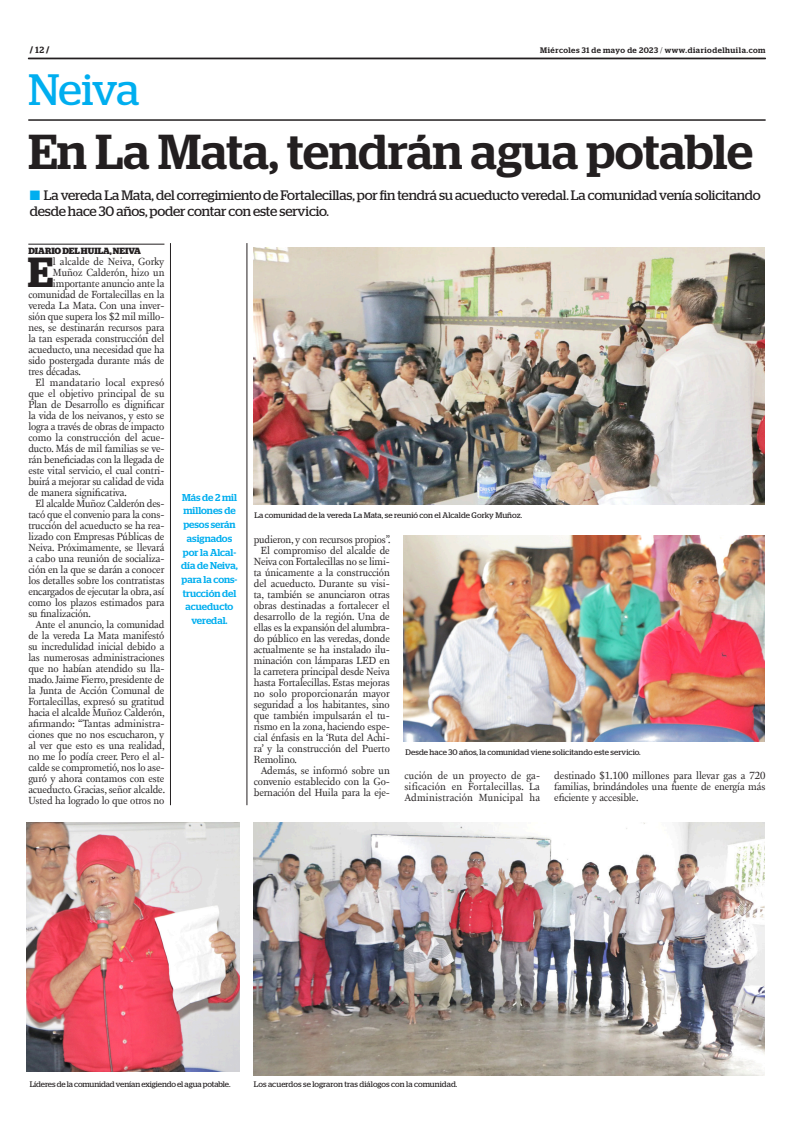
<style>
.page{position:relative;width:801px;height:1134px;background:#fff}
.page>*{position:absolute;margin:0;border:0;box-sizing:border-box;transform-origin:0 0}
.t1{font:500 49px "Stag";color:#231f20}
.t2{font:43.9px "Stag";letter-spacing:-.025em;color:#00aeef}
.t3{font:600 42px "Stag";color:#231f20}
.t4{font:13.7px/16.5px "Stag";letter-spacing:-.01em;color:#231f20}
.t5{font:10.6px/11px "New Fournier BP";letter-spacing:-.01em;color:#231f20;text-align:justify}
.t6{font:10.6px "New Fournier BP";letter-spacing:.01em;color:#231f20}
.t7{font:500 10px/13.7px "Stag";color:#00aeef;text-align:center}
.t8{font:700 9px "Stag";color:#231f20}
.t9{font:8px "Stag";letter-spacing:.005em;color:#231f20}
.t10{font:500 8px "Stag";letter-spacing:.06em;color:#231f20}
.s1{font-weight:500}
.s2{font-weight:300}
.s3{color:#00aeef}
</style>
<div class="page">
<svg style="left:28px;top:58px;width:737px;height:1px"></svg>
<hr style="left:28px;top:120px;width:737px;height:1px;background:#231f20">
<img style="left:254px;top:247px;width:510px;height:257px">
<img style="left:403px;top:535px;width:361px;height:206px">
<img style="left:254px;top:823px;width:510px;height:252px">
<img style="left:26px;top:823px;width:214px;height:248px">
<hr style="left:28px;top:244px;width:136px;height:1px;background:#231f20">
<hr style="left:170px;top:243px;width:1px;height:562px;background:#231f20">
<hr style="left:247px;top:243px;width:1px;height:562px;background:#231f20">
<p class="t8" style="left:30px;top:45px;width:21px">/ <span class="s1">12</span> /</p>
<p class="t10" style="left:540px;top:45px;width:227px">Miércoles 31 de mayo de 2023 <span class="s2">/</span> www.diariodelhuila.com</p>
<h2 class="t2" style="left:28px;top:64px;width:113px">Neiva</h2>
<h1 class="t1" style="left:28px;top:123px;width:726px">En La Mata, tendrán agua potable</h1>
<p class="t4" style="left:30px;top:186px;width:732px"><span class="s3">■</span> La vereda La Mata, del corregimiento de Fortalecillas, por fin tendrá su acueducto veredal. La comunidad venía solicitando desde hace 30 años, poder contar con este servicio.</p>
<p class="t8" style="left:28px;top:246px;width:114px">DIARIO DEL HUILA, NEIVA</p>
<h3 class="t3" style="left:28px;top:248px;width:27px">E</h3>
<p class="t5" style="left:53px;top:256px;width:113px">l alcalde de Neiva, Gorky</p>
<p class="t5" style="left:53px;top:267px;width:113px">Muñoz Calderón, hizo un</p>
<p class="t5" style="left:53px;top:278px;width:113px">importante anuncio ante la</p>
<p class="t5" style="left:28px;top:289px;width:138px">comunidad de Fortalecillas en la</p>
<p class="t5" style="left:28px;top:300px;width:138px">vereda La Mata. Con una inver-</p>
<p class="t5" style="left:28px;top:311px;width:138px">sión que supera los $2 mil millo-</p>
<p class="t5" style="left:28px;top:322px;width:138px">nes, se destinarán recursos para</p>
<p class="t5" style="left:28px;top:333px;width:138px">la tan esperada construcción del</p>
<p class="t5" style="left:28px;top:344px;width:138px">acueducto, una necesidad que ha</p>
<p class="t5" style="left:28px;top:355px;width:138px">sido postergada durante más de</p>
<p class="t5" style="left:28px;top:366px;width:54px">tres décadas.</p>
<p class="t6" style="left:35px;top:376px;width:130px">El mandatario local expresó</p>
<p class="t5" style="left:28px;top:388px;width:138px">que el objetivo principal de su</p>
<p class="t5" style="left:28px;top:399px;width:138px">Plan de Desarrollo es dignificar</p>
<p class="t5" style="left:28px;top:410px;width:138px">la vida de los neivanos, y esto se</p>
<p class="t5" style="left:28px;top:421px;width:138px">logra a través de obras de impacto</p>
<p class="t5" style="left:28px;top:432px;width:138px">como la construcción del acue-</p>
<p class="t5" style="left:28px;top:443px;width:138px">ducto. Más de mil familias se ve-</p>
<p class="t5" style="left:28px;top:454px;width:138px">rán beneficiadas con la llegada de</p>
<p class="t5" style="left:28px;top:465px;width:138px">este vital servicio, el cual contri-</p>
<p class="t5" style="left:28px;top:476px;width:137px">buirá a mejorar su calidad de vida</p>
<p class="t5" style="left:28px;top:487px;width:100px">de manera significativa.</p>
<p class="t5" style="left:35px;top:498px;width:130px">El alcalde Muñoz Calderón des-</p>
<p class="t5" style="left:28px;top:509px;width:138px">tacó que el convenio para la cons-</p>
<p class="t5" style="left:28px;top:520px;width:138px">trucción del acueducto se ha rea-</p>
<p class="t5" style="left:28px;top:531px;width:138px">lizado con Empresas Públicas de</p>
<p class="t5" style="left:28px;top:542px;width:138px">Neiva. Próximamente, se llevará</p>
<p class="t5" style="left:28px;top:553px;width:138px">a cabo una reunión de socializa-</p>
<p class="t5" style="left:28px;top:564px;width:138px">ción en la que se darán a conocer</p>
<p class="t5" style="left:28px;top:575px;width:138px">los detalles sobre los contratistas</p>
<p class="t5" style="left:28px;top:586px;width:138px">encargados de ejecutar la obra, así</p>
<p class="t5" style="left:28px;top:597px;width:138px">como los plazos estimados para</p>
<p class="t5" style="left:28px;top:608px;width:64px">su finalización.</p>
<p class="t5" style="left:35px;top:619px;width:130px">Ante el anuncio, la comunidad</p>
<p class="t5" style="left:28px;top:630px;width:138px">de la vereda La Mata manifestó</p>
<p class="t5" style="left:28px;top:641px;width:138px">su incredulidad inicial debido a</p>
<p class="t5" style="left:28px;top:652px;width:138px">las numerosas administraciones</p>
<p class="t5" style="left:28px;top:663px;width:138px">que no habían atendido su lla-</p>
<p class="t5" style="left:28px;top:674px;width:138px">mado. Jaime Fierro, presidente de</p>
<p class="t5" style="left:28px;top:685px;width:138px">la Junta de Acción Comunal de</p>
<p class="t5" style="left:28px;top:696px;width:138px">Fortalecillas, expresó su gratitud</p>
<p class="t5" style="left:28px;top:707px;width:138px">hacia el alcalde Muñoz Calderón,</p>
<p class="t5" style="left:28px;top:718px;width:138px">afirmando: “Tantas administra-</p>
<p class="t5" style="left:28px;top:729px;width:138px">ciones que no nos escucharon, y</p>
<p class="t5" style="left:28px;top:740px;width:138px">al ver que esto es una realidad,</p>
<p class="t5" style="left:28px;top:751px;width:138px">no me lo podía creer. Pero el al-</p>
<p class="t5" style="left:28px;top:762px;width:138px">calde se comprometió, nos lo ase-</p>
<p class="t5" style="left:28px;top:773px;width:138px">guró y ahora contamos con este</p>
<p class="t5" style="left:28px;top:784px;width:138px">acueducto. Gracias, señor alcalde.</p>
<p class="t5" style="left:28px;top:795px;width:138px">Usted ha logrado lo que otros no</p>
<p class="t7" style="left:181px;top:490px;width:58px">Más de 2 mil millones de pesos serán asignados por la Alcal&shy;día de Neiva, para la cons&shy;trucción del acueducto veredal.</p>
<p class="t9" style="left:254px;top:510px;width:269px">La comunidad de la vereda La Mata, se reunió con el Alcalde Gorky Muñoz.</p>
<p class="t5" style="left:254px;top:534px;width:138px">pudieron, y con recursos propios”.</p>
<p class="t5" style="left:261px;top:545px;width:130px">El compromiso del alcalde de</p>
<p class="t5" style="left:254px;top:556px;width:138px">Neiva con Fortalecillas no se limi-</p>
<p class="t5" style="left:254px;top:567px;width:138px">ta únicamente a la construcción</p>
<p class="t5" style="left:254px;top:578px;width:138px">del acueducto. Durante su visi-</p>
<p class="t5" style="left:254px;top:589px;width:138px">ta, también se anunciaron otras</p>
<p class="t5" style="left:254px;top:600px;width:138px">obras destinadas a fortalecer el</p>
<p class="t5" style="left:254px;top:611px;width:138px">desarrollo de la región. Una de</p>
<p class="t5" style="left:254px;top:622px;width:138px">ellas es la expansión del alumbra-</p>
<p class="t5" style="left:254px;top:633px;width:138px">do público en las veredas, donde</p>
<p class="t5" style="left:254px;top:644px;width:138px">actualmente se ha instalado ilu-</p>
<p class="t5" style="left:254px;top:655px;width:138px">minación con lámparas LED en</p>
<p class="t5" style="left:254px;top:666px;width:138px">la carretera principal desde Neiva</p>
<p class="t5" style="left:254px;top:677px;width:138px">hasta Fortalecillas. Estas mejoras</p>
<p class="t5" style="left:254px;top:688px;width:138px">no solo proporcionarán mayor</p>
<p class="t5" style="left:254px;top:699px;width:138px">seguridad a los habitantes, sino</p>
<p class="t5" style="left:254px;top:710px;width:138px">que también impulsarán el tu-</p>
<p class="t5" style="left:254px;top:721px;width:138px">rismo en la zona, haciendo espe-</p>
<p class="t5" style="left:254px;top:732px;width:138px">cial énfasis en la ‘Ruta del Achi-</p>
<p class="t5" style="left:254px;top:743px;width:138px">ra’ y la construcción del Puerto</p>
<p class="t5" style="left:254px;top:754px;width:45px">Remolino.</p>
<p class="t5" style="left:261px;top:765px;width:130px">Además, se informó sobre un</p>
<p class="t5" style="left:254px;top:776px;width:138px">convenio establecido con la Go-</p>
<p class="t5" style="left:254px;top:787px;width:138px">bernación del Huila para la eje-</p>
<p class="t9" style="left:405px;top:747px;width:237px">Desde hace 30 años, la comunidad viene solicitando este servicio.</p>
<p class="t5" style="left:404px;top:770px;width:137px">cución de un proyecto de ga&shy;sificación en Fortalecillas. La Administración Municipal ha</p>
<p class="t5" style="left:554px;top:770px;width:213px">destinado $1.100 millones para llevar gas a 720 familias, brindándoles una fuente de energía más eficiente y accesible.</p>
<p class="t9" style="left:30px;top:1079px;width:202px">Líderes de la comunidad venían exigiendo el agua potable.</p>
<p class="t9" style="left:254px;top:1079px;width:205px">Los acuerdos se lograron tras diálogos con la comunidad.</p>
</div>
